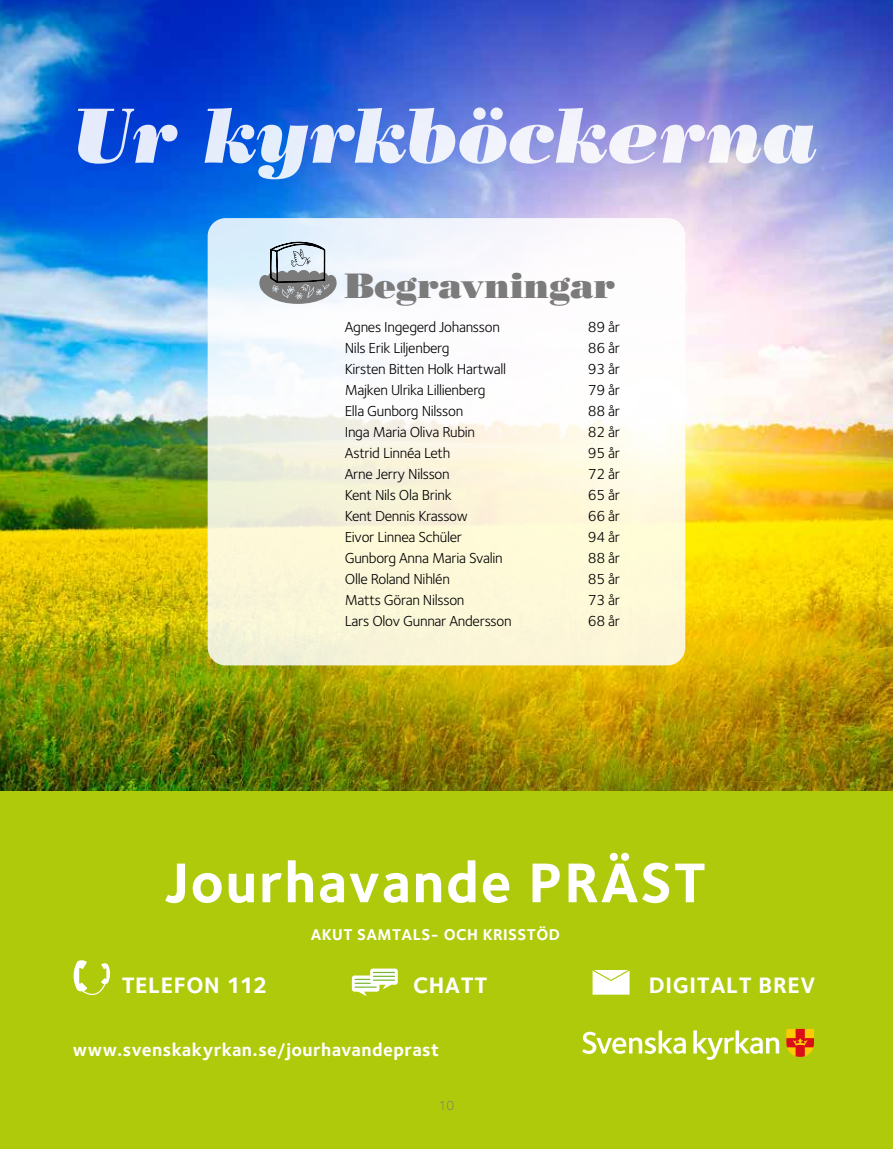
<style>
.page{position:relative;width:893px;height:1149px;background:#fff}
.page>*{position:absolute;margin:0;border:0;box-sizing:border-box;transform-origin:0 0}
.t1{font:italic 77.55px "Bodoni Poster";color:#fff}
.t2{font:700 57.9px "Foundry Sterling OT3";letter-spacing:.025em;color:#fff}
.t3{font:35.25px "Bodoni Poster";color:#7c7b7b}
.t4{font:700 23.1px "Foundry Sterling OT3";letter-spacing:.025em;color:#fff}
.t5{font:700 18.45px "Foundry Sterling OT3";letter-spacing:.02em;color:#fff}
.t6{font:700 16.2px "Foundry Sterling OT3";letter-spacing:.025em;color:#fff}
.t7{font:15px "Foundry Sterling OT3";letter-spacing:-.02em;color:#000}
.t8{font:300 13.5px "Foundry Sterling OT3";color:#767578}
</style>
<div class="page">
<img style="left:0;top:0;width:893px;height:791px">
<div style="left:0;top:791px;width:893px;height:357px;background:#afca0b"></div>
<svg style="left:208px;top:218px;width:477px;height:447px"></svg>
<svg style="left:259px;top:242px;width:78px;height:62px"></svg>
<svg style="left:582px;top:1030px;width:104px;height:23px"></svg>
<svg style="left:693px;top:1030px;width:86px;height:29px"></svg>
<svg style="left:786px;top:1028px;width:28px;height:28px"></svg>
<svg style="left:73px;top:960px;width:37px;height:34px"></svg>
<svg style="left:352px;top:968px;width:46px;height:28px"></svg>
<svg style="left:593px;top:970px;width:37px;height:24px"></svg>
<h1 class="t1" style="left:74px;top:89px;width:746px">Ur kyrkböckerna</h1>
<h3 class="t3" style="left:345px;top:263px;width:272px">Begravningar</h3>
<p class="t7" style="left:345px;top:316px;width:157px">Agnes Ingegerd Johansson</p>
<p class="t7" style="left:588px;top:316px;width:34px">89 år</p>
<p class="t7" style="left:345px;top:337px;width:106px">Nils Erik Liljenberg</p>
<p class="t7" style="left:588px;top:337px;width:34px">86 år</p>
<p class="t7" style="left:345px;top:358px;width:163px">Kirsten Bitten Holk Hartwall</p>
<p class="t7" style="left:588px;top:358px;width:34px">93 år</p>
<p class="t7" style="left:345px;top:379px;width:142px">Majken Ulrika Lillienberg</p>
<p class="t7" style="left:588px;top:379px;width:34px">79 år</p>
<p class="t7" style="left:345px;top:400px;width:120px">Ella Gunborg Nilsson</p>
<p class="t7" style="left:588px;top:400px;width:34px">88 år</p>
<p class="t7" style="left:345px;top:421px;width:132px">Inga Maria Oliva Rubin</p>
<p class="t7" style="left:588px;top:421px;width:34px">82 år</p>
<p class="t7" style="left:345px;top:442px;width:107px">Astrid Linnéa Leth</p>
<p class="t7" style="left:588px;top:442px;width:34px">95 år</p>
<p class="t7" style="left:345px;top:463px;width:106px">Arne Jerry Nilsson</p>
<p class="t7" style="left:588px;top:463px;width:34px">72 år</p>
<p class="t7" style="left:345px;top:484px;width:108px">Kent Nils Ola Brink</p>
<p class="t7" style="left:588px;top:484px;width:34px">65 år</p>
<p class="t7" style="left:345px;top:505px;width:125px">Kent Dennis Krassow</p>
<p class="t7" style="left:588px;top:505px;width:34px">66 år</p>
<p class="t7" style="left:345px;top:526px;width:119px">Eivor Linnea Schüler</p>
<p class="t7" style="left:588px;top:526px;width:34px">94 år</p>
<p class="t7" style="left:345px;top:547px;width:159px">Gunborg Anna Maria Svalin</p>
<p class="t7" style="left:588px;top:547px;width:34px">88 år</p>
<p class="t7" style="left:345px;top:568px;width:107px">Olle Roland Nihlén</p>
<p class="t7" style="left:588px;top:568px;width:34px">85 år</p>
<p class="t7" style="left:345px;top:589px;width:121px">Matts Göran Nilsson</p>
<p class="t7" style="left:588px;top:589px;width:34px">73 år</p>
<p class="t7" style="left:345px;top:610px;width:168px">Lars Olov Gunnar Andersson</p>
<p class="t7" style="left:588px;top:610px;width:34px">68 år</p>
<h2 class="t2" style="left:165px;top:836px;width:543px">Jourhavande PRÄST</h2>
<p class="t6" style="left:311px;top:921px;width:251px">AKUT SAMTALS- OCH KRISSTÖD</p>
<h3 class="t4" style="left:122px;top:966px;width:147px">TELEFON 112</h3>
<h3 class="t4" style="left:413px;top:966px;width:76px">CHATT</h3>
<h3 class="t4" style="left:649px;top:966px;width:168px">DIGITALT BREV</h3>
<p class="t5" style="left:73px;top:1034px;width:368px">www.svenskakyrkan.se/jourhavandeprast</p>
<p class="t8" style="left:439px;top:1095px;width:17px">10</p>
</div>
